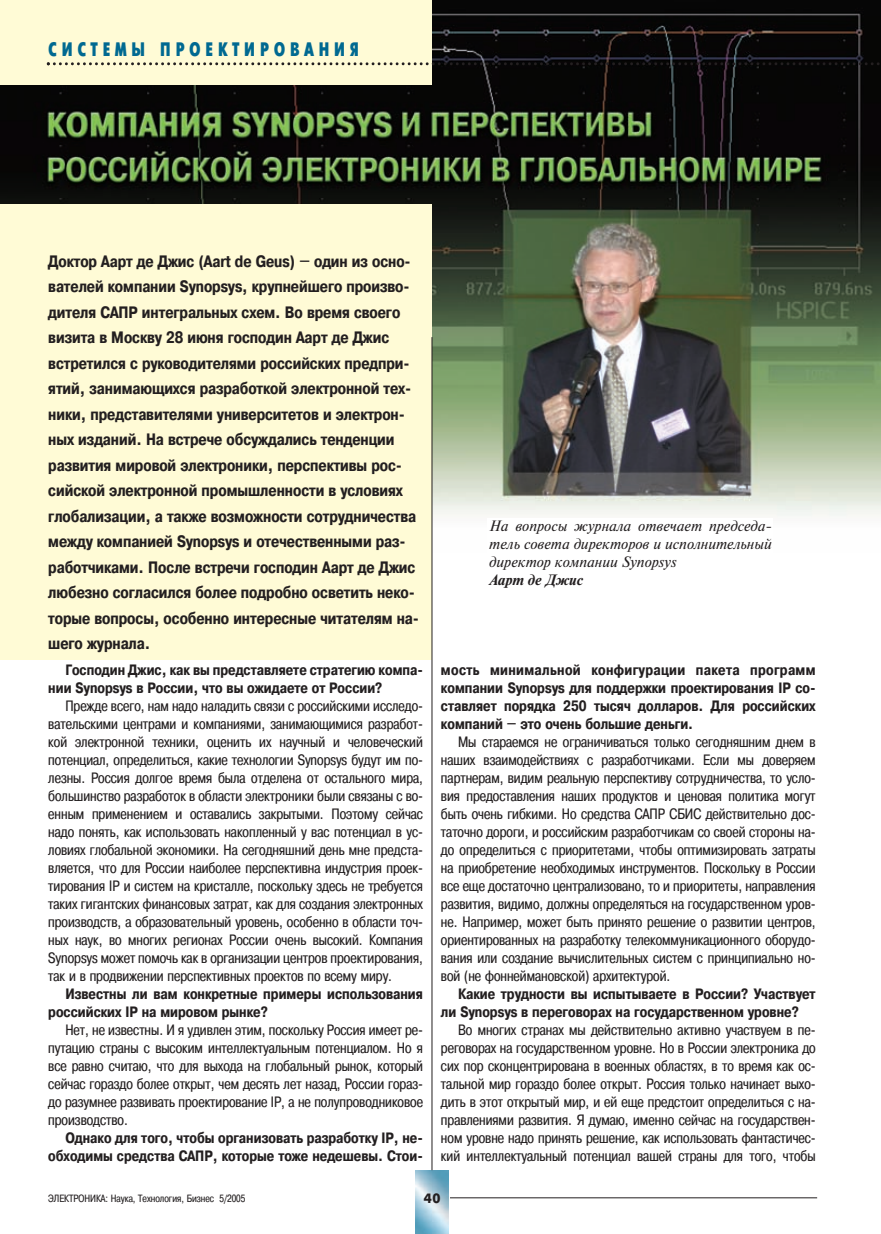
<style>
.page{position:relative;width:881px;height:1234px;background:#fff}
.page>*{position:absolute;margin:0;border:0;box-sizing:border-box;transform-origin:0 0}
.t1{font:19.5px "Futuris X Cond C";letter-spacing:.225em;color:#006991}
.t2{font:700 16.5px/25.5px "Pragmatica Cond C";letter-spacing:-.005em;color:#231f20}
.t3{font:15px/18px "Pragmatica Cond C";color:#231f20;text-align:justify}
.t4{font:700 15px/18px "Pragmatica Cond C";color:#231f20}
.t5{font:italic 15px/18px "Newton C";color:#231f20;text-align:justify}
.t6{font:italic 700 15px "Newton C";color:#231f20}
.t7{font:700 13.5px "Futuris C";color:#231f20}
.t8{font:10.5px "Pragmatica Cond C";color:#231f20}
</style>
<div class="page">
<img style="left:0;top:0;width:879px;height:553px">
<div style="left:0;top:0;width:431px;height:85px;background:#fffbd6"></div>
<div style="left:0;top:204px;width:432px;height:455px;background:#fffbd6"></div>
<hr style="left:441px;top:1197px;width:375px;height:1px;background:#231f20">
<svg style="left:448px;top:1170px;width:1px;height:63px"></svg>
<img style="left:415px;top:1169px;width:33px;height:64px">
<div style="left:487px;top:518px;width:285px;height:71px;background:#fff"></div>
<svg style="left:47px;top:62px;width:833px;height:3px"></svg>
<hr style="left:431px;top:337px;width:1px;height:832px;background:#231f20">
<h1 class="t1" style="left:48px;top:38px;width:312px">СИСТЕМЫ ПРОЕКТИРОВАНИЯ</h1>
<p class="t2" style="left:48px;top:248px;width:372px">Доктор Аарт де Джис (Aart de Geus) – один из осно&shy;вателей компании Synopsys, крупнейшего произво&shy;дителя САПР интегральных схем. Во время своего визита в Москву 28 июня господин Аарт де Джис встретился с руководителями российских предпри&shy;ятий, занимающихся разработкой электронной тех&shy;ники, представителями университетов и электрон&shy;ных изданий. На встрече обсуждались тенденции развития мировой электроники, перспективы рос&shy;сийской электронной промышленности в условиях глобализации, а также возможности сотрудничества между компанией Synopsys и отечественными раз&shy;работчиками. После встречи господин Аарт де Джис любезно согласился более подробно осветить неко&shy;торые вопросы, особенно интересные читателям на&shy;шего журнала.</p>
<p class="t4" style="left:48px;top:660px;width:376px;text-indent:17px">Господин Джис, как вы представляете стратегию компа&shy;нии Synopsys в России, что вы ожидаете от России?</p>
<p class="t3" style="left:48px;top:696px;width:376px;text-indent:17px">Прежде всего, нам надо наладить связи с российскими исследо&shy;вательскими центрами и компаниями, занимающимися разработ&shy;кой электронной техники, оценить их научный и человеческий потенциал, определиться, какие технологии Synopsys будут им по&shy;лезны. Россия долгое время была отделена от остального мира, большинство разработок в области электроники были связаны с во&shy;енным применением и оставались закрытыми. Поэтому сейчас надо понять, как использовать накопленный у вас потенциал в ус&shy;ловиях глобальной экономики. На сегодняшний день мне предста&shy;вляется, что для России наиболее перспективна индустрия проек&shy;тирования IP и систем на кристалле, поскольку здесь не требуется таких гигантских финансовых затрат, как для создания электронных производств, а образовательный уровень, особенно в области точ&shy;ных наук, во многих регионах России очень высокий. Компания Synopsys может помочь как в организации центров проектирования, так и в продвижении перспективных проектов по всему миру.</p>
<p class="t4" style="left:48px;top:984px;width:376px;text-indent:17px">Известны ли вам конкретные примеры использования российских IP на мировом рынке?</p>
<p class="t3" style="left:48px;top:1020px;width:376px;text-indent:17px">Нет, не известны. И я удивлен этим, поскольку Россия имеет ре&shy;путацию страны с высоким интеллектуальным потенциалом. Но я все равно считаю, что для выхода на глобальный рынок, который сейчас гораздо более открыт, чем десять лет назад, России гораз&shy;до разумнее развивать проектирование IP, а не полупроводниковое производство.</p>
<p class="t4" style="left:48px;top:1128px;width:376px;text-align:right">Однако для того, чтобы организовать разработку IP, не&shy;обходимы средства САПР, которые тоже недешевы. Стои-</p>
<p class="t5" style="left:488px;top:516px;width:284px">На вопросы журнала отвечает председа&shy;тель совета директоров и исполнительный директор компании Synopsys</p>
<p class="t6" style="left:488px;top:570px;width:95px">Аарт де Джис</p>
<p class="t4" style="left:441px;top:660px;width:376px;text-align:justify">мость минимальной конфигурации пакета программ компании Synopsys для поддержки проектирования IP со&shy;ставляет порядка 250 тысяч долларов. Для российских компаний – это очень большие деньги.</p>
<p class="t3" style="left:441px;top:732px;width:376px;text-indent:17px">Мы стараемся не ограничиваться только сегодняшним днем в наших взаимодействиях с разработчиками. Если мы доверяем партнерам, видим реальную перспективу сотрудничества, то усло&shy;вия предоставления наших продуктов и ценовая политика могут быть очень гибкими. Но средства САПР СБИС действительно дос&shy;таточно дороги, и российским разработчикам со своей стороны на&shy;до определиться с приоритетами, чтобы оптимизировать затраты на приобретение необходимых инструментов. Поскольку в России все еще достаточно централизовано, то и приоритеты, направления развития, видимо, должны определяться на государственном уров&shy;не. Например, может быть принято решение о развитии центров, ориентированных на разработку телекоммуникационного оборудо&shy;вания или создание вычислительных систем с принципиально но&shy;вой (не фоннеймановской) архитектурой.</p>
<p class="t4" style="left:441px;top:984px;width:376px;text-indent:17px">Какие трудности вы испытываете в России? Участвует ли Synopsys в переговорах на государственном уровне?</p>
<p class="t3" style="left:441px;top:1020px;width:376px;text-indent:17px">Во многих странах мы действительно активно участвуем в пе&shy;реговорах на государственном уровне. Но в России электроника до сих пор сконцентрирована в военных областях, в то время как ос&shy;тальной мир гораздо более открыт. Россия только начинает выхо&shy;дить в этот открытый мир, и ей еще предстоит определиться с на&shy;правлениями развития. Я думаю, именно сейчас на государствен&shy;ном уровне надо принять решение, как использовать фантастичес&shy;кий интеллектуальный потенциал вашей страны для того, чтобы</p>
<p class="t8" style="left:48px;top:1191px;width:198px">ЭЛЕКТРОНИКА: Наука, Технология, Бизнес 5/2005</p>
<p class="t7" style="left:423px;top:1190px;width:18px">40</p>
</div>
